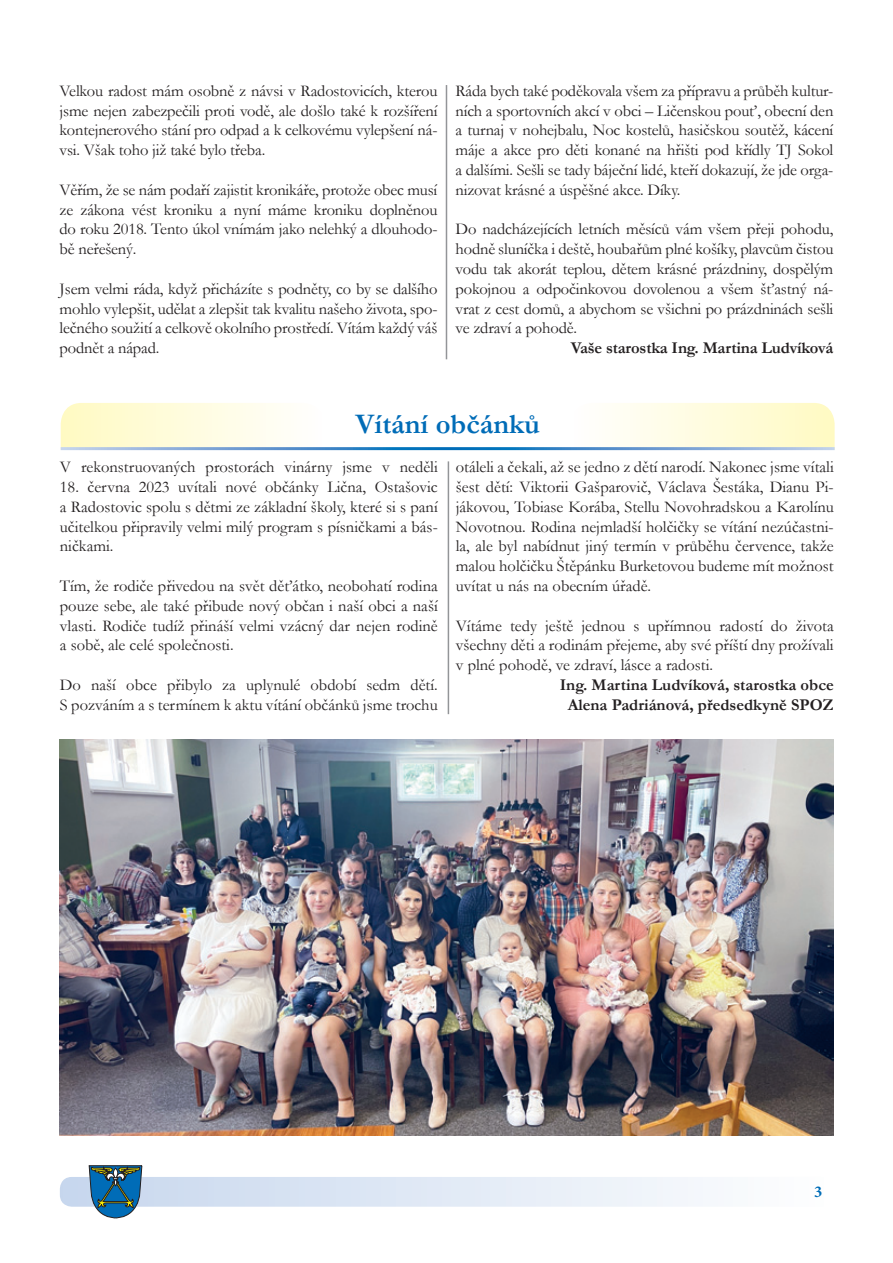
<style>
.page{position:relative;width:893px;height:1263px;background:#fff}
.page>*{position:absolute;margin:0;border:0;box-sizing:border-box;transform-origin:0 0}
.NADPIS{font:700 28.5px "Garamond";color:#006cb7}
.t1{font:16.5px/19.8px "Garamond";color:#231f20;text-align:justify}
.t2{font:700 16.5px "Garamond";color:#231f20}
.t3{font:700 16.5px "Minion Pro";color:#006cb7}
</style>
<div class="page">
<div style="left:60px;top:1177px;width:772px;height:30px;background:linear-gradient(to right,#c6d6ed,#fefefe);border-radius:12px"></div>
<svg style="left:89px;top:1165px;width:53px;height:53px;background:#3a7696"></svg>
<hr style="left:446px;top:85px;width:1px;height:274px;background:#939598">
<svg style="left:615px;top:403px;width:220px;height:44px;background:#fffbdb"></svg>
<svg style="left:61px;top:403px;width:220px;height:44px;background:#fffbdb"></svg>
<img style="left:59px;top:740px;width:774px;height:395px">
<hr style="left:448px;top:461px;width:1px;height:253px;background:#939598">
<p class="t1" style="left:60px;top:80px;width:379px">Velkou radost mám osobně z návsi v Radostovicích, kterou jsme nejen zabezpečili proti vodě, ale došlo také k rozšíření kontejnerového stání pro odpad a k celkovému vylepšení ná&shy;vsi. Však toho již také bylo třeba.</p>
<p class="t1" style="left:60px;top:179px;width:379px">Věřím, že se nám podaří zajistit kronikáře, protože obec musí ze zákona vést kroniku a nyní máme kroniku doplněnou do roku 2018. Tento úkol vnímám jako nelehký a dlouhodo&shy;bě neřešený.</p>
<p class="t1" style="left:60px;top:278px;width:379px">Jsem velmi ráda, když přicházíte s podněty, co by se dalšího mohlo vylepšit, udělat a zlepšit tak kvalitu našeho života, spo&shy;lečného soužití a celkově okolního prostředí. Vítám každý váš podnět a nápad.</p>
<p class="t1" style="left:455px;top:80px;width:379px">Ráda bych také poděkovala všem za přípravu a průběh kultur&shy;ních a sportovních akcí v obci – Ličenskou pouť, obecní den a turnaj v nohejbalu, Noc kostelů, hasičskou soutěž, kácení máje a akce pro děti konané na hřišti pod křídly TJ Sokol a dalšími. Sešli se tady báječní lidé, kteří dokazují, že jde orga&shy;nizovat krásné a úspěšné akce. Díky.</p>
<p class="t1" style="left:455px;top:219px;width:379px">Do nadcházejících letních měsíců vám všem přeji pohodu, hodně sluníčka i deště, houbařům plné košíky, plavcům čistou vodu tak akorát teplou, dětem krásné prázdniny, dospělým pokojnou a odpočinkovou dovolenou a všem šťastný ná&shy;vrat z cest domů, a abychom se všichni po prázdninách sešli ve zdraví a pohodě.</p>
<p class="t2" style="left:571px;top:337px;width:264px">Vaše starostka Ing. Martina Ludvíková</p>
<p class="NADPIS" style="left:355px;top:405px;width:186px">Vítání občánků</p>
<p class="t1" style="left:60px;top:457px;width:379px">V rekonstruovaných prostorách vinárny jsme v neděli</p>
<p class="t1" style="left:60px;top:476px;width:379px">18. června 2023 uvítali nové občánky Lična, Ostašovic a Radostovic spolu s dětmi ze základní školy, které si s paní učitelkou připravily velmi milý program s písničkami a bás&shy;ničkami.</p>
<p class="t1" style="left:60px;top:575px;width:379px">Tím, že rodiče přivedou na svět děťátko, neobohatí rodina pouze sebe, ale také přibude nový občan i naší obci a naší vlasti. Rodiče tudíž přináší velmi vzácný dar nejen rodině a sobě, ale celé společnosti.</p>
<p class="t1" style="left:60px;top:674px;width:379px">Do naší obce přibylo za uplynulé období sedm dětí.<br>S pozváním a s termínem k aktu vítání občánků jsme trochu</p>
<p class="t1" style="left:456px;top:457px;width:379px">otáleli a čekali, až se jedno z dětí narodí. Nakonec jsme vítali šest dětí: Viktorii Gašparovič, Václava Šestáka, Dianu Pi&shy;jákovou, Tobiase Korába, Stellu Novohradskou a Karolínu Novotnou. Rodina nejmladší holčičky se vítání nezúčastni&shy;la, ale byl nabídnut jiný termín v průběhu července, takže malou holčičku Štěpánku Burketovou budeme mít možnost uvítat u nás na obecním úřadě.</p>
<p class="t1" style="left:456px;top:615px;width:379px">Vítáme tedy ještě jednou s upřímnou radostí do života všechny děti a rodinám přejeme, aby své příští dny prožívali v plné pohodě, ve zdraví, lásce a radosti.</p>
<p class="t2" style="left:560px;top:673px;width:276px">Ing. Martina Ludvíková, starostka obce</p>
<p class="t2" style="left:568px;top:693px;width:268px">Alena Padriánová, předsedkyně SPOZ</p>
<p class="t3" style="left:814px;top:1180px;width:10px">3</p>
</div>
